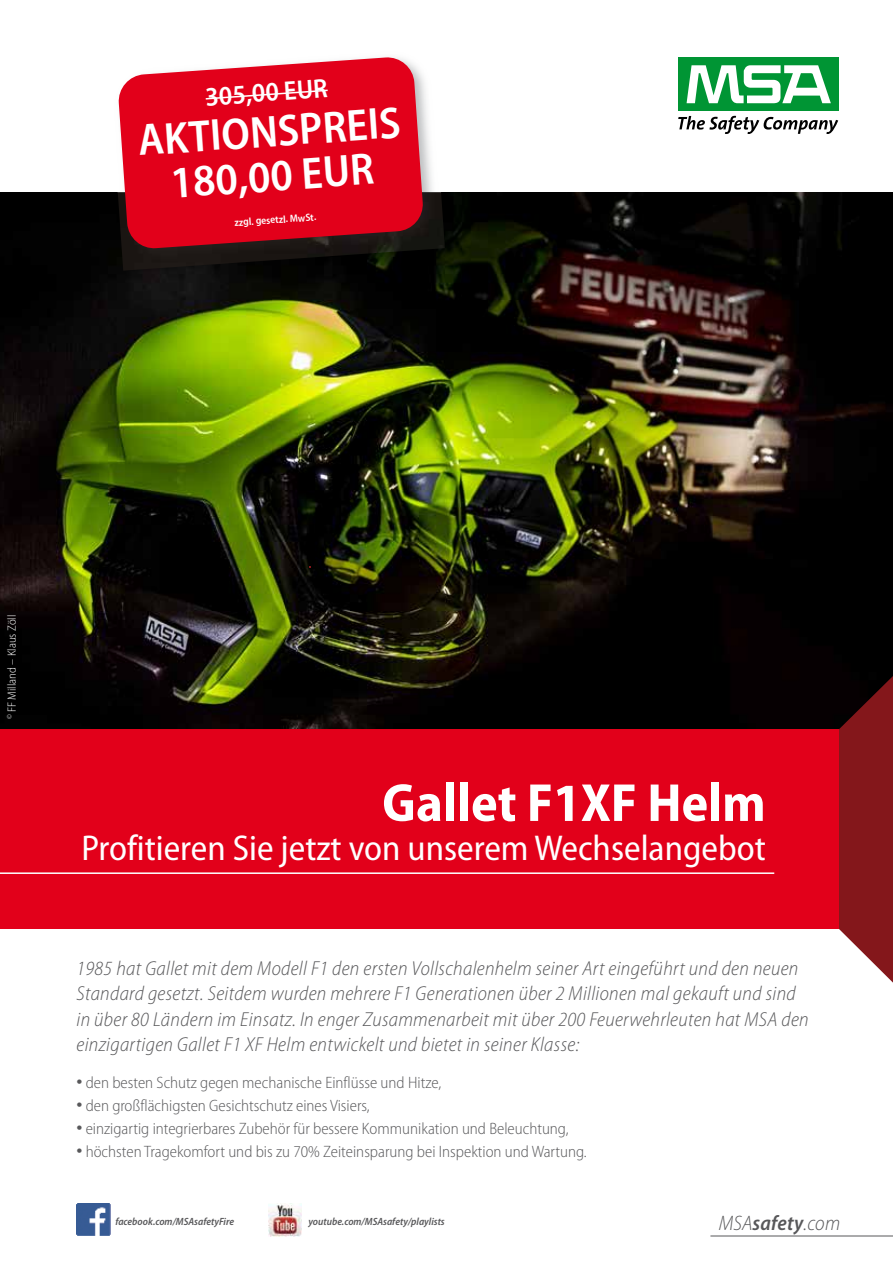
<style>
.page{position:relative;width:893px;height:1263px;background:#fff}
.page>*{position:absolute;margin:0;border:0;box-sizing:border-box;transform-origin:0 0}
.t1{font:700 semi-condensed 54px "Myriad Pro";color:#fff}
.t2{font:600 semi-condensed 45px/44.7px "Myriad Pro";color:#fff;text-align:center}
.t3{font:semi-condensed 36px "Myriad Pro";color:#fff}
.t4{font:600 semi-condensed 27px "Myriad Pro";color:#fff}
.t5{font:italic 300 semi-condensed 21px "Myriad Pro";color:#58585a}
.t6{font:italic 300 semi-condensed 20.25px/25.5px "Myriad Pro";letter-spacing:.015em;color:#58585a}
.t7{font:300 semi-condensed 16.5px "Myriad Pro";color:#58585a}
.t8{font:300 semi-condensed 12px "Myriad Pro";color:#fff}
.t9{font:italic 600 semi-condensed 10.5px "Myriad Pro";color:#58585a}
.t10{font:600 semi-condensed 10.5px "Myriad Pro";color:#fff}
.s1{font-size:24.45px}
.s2{font-weight:600}
</style>
<div class="page">
<img style="left:0;top:192px;width:893px;height:537px">
<div style="left:0;top:729px;width:841px;height:200px;background:#e2001a"></div>
<svg style="left:839px;top:676px;width:54px;height:307px;background:#83292d"></svg>
<hr style="left:0;top:872px;width:774px;height:2px;background:#fff">
<div style="left:678px;top:57px;width:161px;height:54px;background:#009534"></div>
<svg style="left:687px;top:65px;width:144px;height:38px"></svg>
<svg style="left:678px;top:116px;width:160px;height:18px"></svg>
<img style="left:118px;top:192px;width:327px;height:79px">
<svg style="left:118px;top:56px;width:306px;height:193px;background:#d7142a"></svg>
<svg style="left:204px;top:89px;width:125px;height:11px"></svg>
<img style="left:77px;top:1203px;width:33px;height:33px">
<img style="left:268px;top:1203px;width:34px;height:33px">
<hr style="left:710px;top:1235px;width:183px;height:1px;background:#58585a">
<h3 class="t4" style="left:204px;top:80px;width:124px;rotate:-4deg">305,00 EUR</h3>
<h2 class="t2" style="left:136px;top:117px;width:265px;rotate:-4deg">AKTIONSPREIS<br>180,00 EUR</h2>
<p class="t10" style="left:234px;top:216px;width:83px;rotate:-4deg">zzgl. gesetzl. MwSt.</p>
<p class="t8" style="left:5px;top:719px;width:106px;rotate:-90deg"><sup>©</sup> FF Milland – Klaus Zöll</p>
<h1 class="t1" style="left:382px;top:768px;width:385px">Gallet F1XF Helm</h1>
<h3 class="t3" style="left:81px;top:826px;width:686px">Profitieren Sie jetzt von unserem Wechselangebot</h3>
<p class="t6" style="left:77px;top:955px;width:734px">1985 hat Gallet mit dem Modell F1 den ersten Vollschalenhelm seiner Art eingeführt und den neuen Standard gesetzt. Seitdem wurden mehrere F1 Generationen über 2 Millionen mal gekauft und sind in über 80 Ländern im Einsatz. In enger Zusammenarbeit mit über 200 Feuerwehrleuten hat MSA den einzigartigen Gallet F1 XF Helm entwickelt und bietet in seiner Klasse:</p>
<p class="t7" style="left:77px;top:1072px;width:366px"><span class="s1">•</span> den besten Schutz gegen mechanische Einflüsse und Hitze,</p>
<p class="t7" style="left:77px;top:1095px;width:295px"><span class="s1">•</span> den großflächigsten Gesichtschutz eines Visiers,</p>
<p class="t7" style="left:77px;top:1118px;width:494px"><span class="s1">•</span> einzigartig integrierbares Zubehör für bessere Kommunikation und Beleuchtung,</p>
<p class="t7" style="left:77px;top:1141px;width:512px"><span class="s1">•</span> höchsten Tragekomfort und bis zu 70% Zeiteinsparung bei Inspektion und Wartung.</p>
<p class="t9" style="left:115px;top:1215px;width:120px">facebook.com/MSAsafetyFire</p>
<p class="t9" style="left:308px;top:1215px;width:138px">youtube.com/MSAsafety/playlists</p>
<p class="t5" style="left:719px;top:1211px;width:123px">MSA<span class="s2">safety</span>.com</p>
</div>
